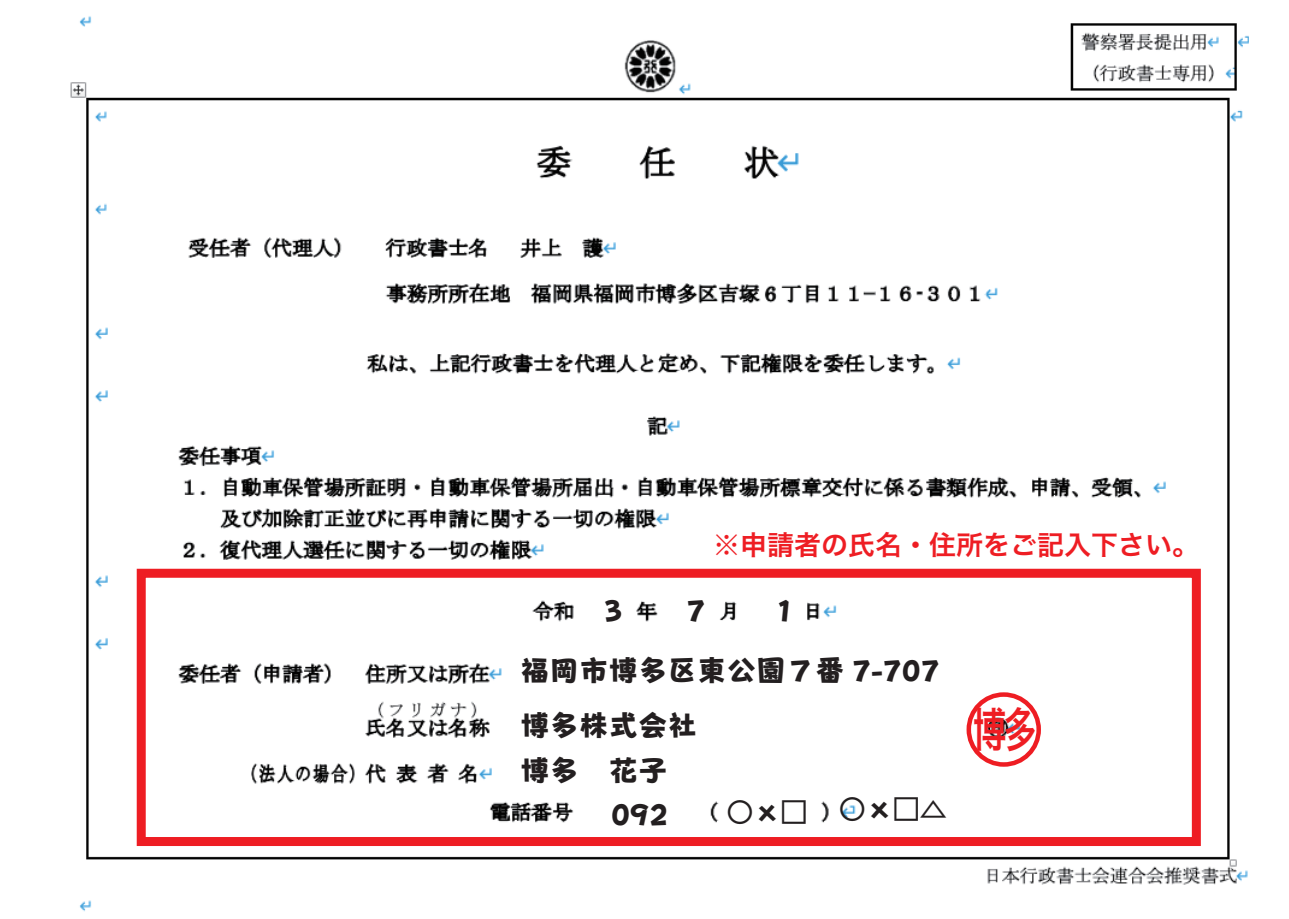
<style>
.page{position:relative;width:1289px;height:919px;background:#fff}
.page>*{position:absolute;margin:0;border:0;box-sizing:border-box;transform-origin:0 0}
.t1{font:46.5px "Hira Kaku Pro N W6";color:#ee1d23;scale:.72 1}
.t2{font:29.55px/55.1px "Pop Happiness Std EB";color:#231f20}
.t3{font:27px "Hira Kaku Pro N W6";color:#ee1d23}
.t4{font:27px "Pop Happiness Std EB";color:#231f20}
</style>
<div class="page">
<img style="left:70px;top:16px;width:1179px;height:896px">
<div style="left:137px;top:568px;width:1063px;height:277px;border:9px solid #ee1d23"></div>
<div style="left:966px;top:692px;width:74px;height:74px;border:4px solid #ee1d23;border-radius:50%"></div>
<p class="t3" style="left:713px;top:521px;width:487px">※申請者の氏名・住所をご記入下さい。</p>
<p class="t2" style="left:603px;top:582px;width:20px">3</p>
<p class="t2" style="left:686px;top:582px;width:20px">7</p>
<p class="t2" style="left:775px;top:582px;width:20px">1</p>
<p class="t2" style="left:520px;top:642px;width:421px">福岡市博多区東公園７番 7-707博多株式会社</p>
<p class="t2" style="left:520px;top:747px;width:149px;line-height:44px;text-align:right">博多　花子<br>092</p>
<p class="t4" style="left:726px;top:792px;width:222px">○×□ ○×□△</p>
<h1 class="t1" style="left:973px;top:687px;width:90px">博多</h1>
</div>
